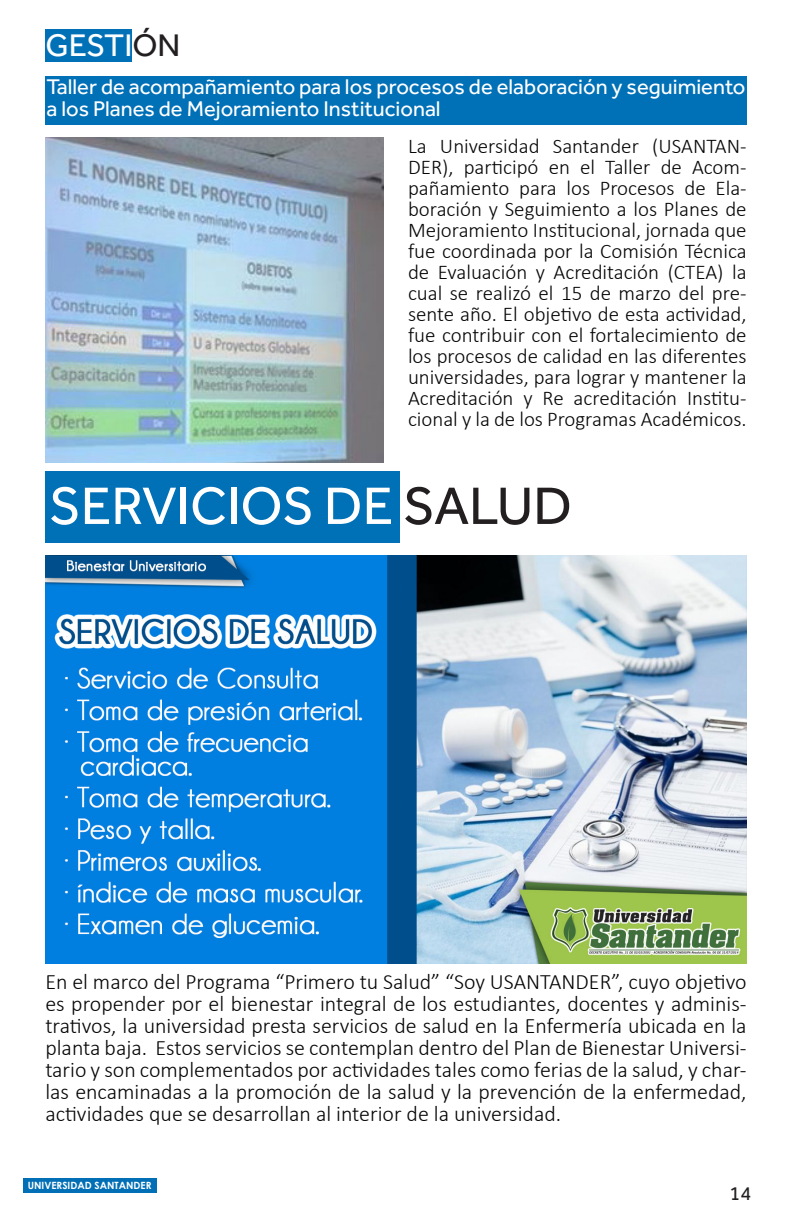
<style>
.page{position:relative;width:792px;height:1224px;background:#fff}
.page>*{position:absolute;margin:0;border:0;box-sizing:border-box;transform-origin:0 0}
.t1{font:54.4px "Effra";color:#fff}
.t2{font:32.4px "Effra";color:#fff}
.t3{font:300 22px/22px "Calibri";color:#040504;text-align:justify}
.t4{font:22px/22px "Effra";color:#fff}
.t5{font:300 21px/21px "Calibri";color:#040504;text-align:justify}
.t6{font:20px "Effra";color:#231f20}
.t7{font:700 10px "Century Gothic";color:#fff}
.s1{color:#231f20}
</style>
<div class="page">
<div style="left:23px;top:1179px;width:134px;height:14px;background:#006fb6"></div>
<div style="left:45px;top:29px;width:86px;height:32px;background:#0070b7"></div>
<div style="left:45px;top:76px;width:702px;height:49px;background:#0070b7"></div>
<img style="left:45px;top:137px;width:339px;height:325px">
<div style="left:45px;top:471px;width:355px;height:71px;background:#0070b7"></div>
<img style="left:45px;top:555px;width:702px;height:408px">
<p class="t2" style="left:45px;top:26px;width:137px">GESTI<span class="s1">ÓN</span></p>
<p class="t4" style="left:46px;top:75px;width:700px">Taller de acompañamiento para los procesos de elaboración y seguimiento a los Planes de Mejoramiento Institucional</p>
<p class="t5" style="left:408px;top:136px;width:340px">La Universidad Santander (USANTAN-DER), participó en el Taller de Acom&shy;pañamiento para los Procesos de Ela&shy;boración y Seguimiento a los Planes de Mejoramiento Institucional, jornada que fue coordinada por la Comisión Técnica de Evaluación y Acreditación (CTEA) la cual se realizó el 15 de marzo del pre&shy;sente año. El objetivo de esta actividad, fue contribuir con el fortalecimiento de los procesos de calidad en las diferentes universidades, para lograr y mantener la Acreditación y Re acreditación Institu&shy;cional y la de los Programas Académicos.</p>
<p class="t1" style="left:49px;top:474px;width:525px">SERVICIOS DE <span class="s1">SALUD</span></p>
<p class="t3" style="left:45px;top:970px;width:703px">En el marco del Programa “Primero tu Salud” “Soy USANTANDER”, cuyo objetivo es propender por el bienestar integral de los estudiantes, docentes y adminis&shy;trativos, la universidad presta servicios de salud en la Enfermería ubicada en la planta baja. Estos servicios se contemplan dentro del Plan de Bienestar Universi&shy;tario y son complementados por actividades tales como ferias de la salud, y char&shy;las encaminadas a la promoción de la salud y la prevención de la enfermedad, actividades que se desarrollan al interior de la universidad.</p>
<p class="t7" style="left:28px;top:1178px;width:125px">UNIVERSIDAD SANTANDER</p>
<p class="t6" style="left:730px;top:1182px;width:23px">14</p>
</div>
